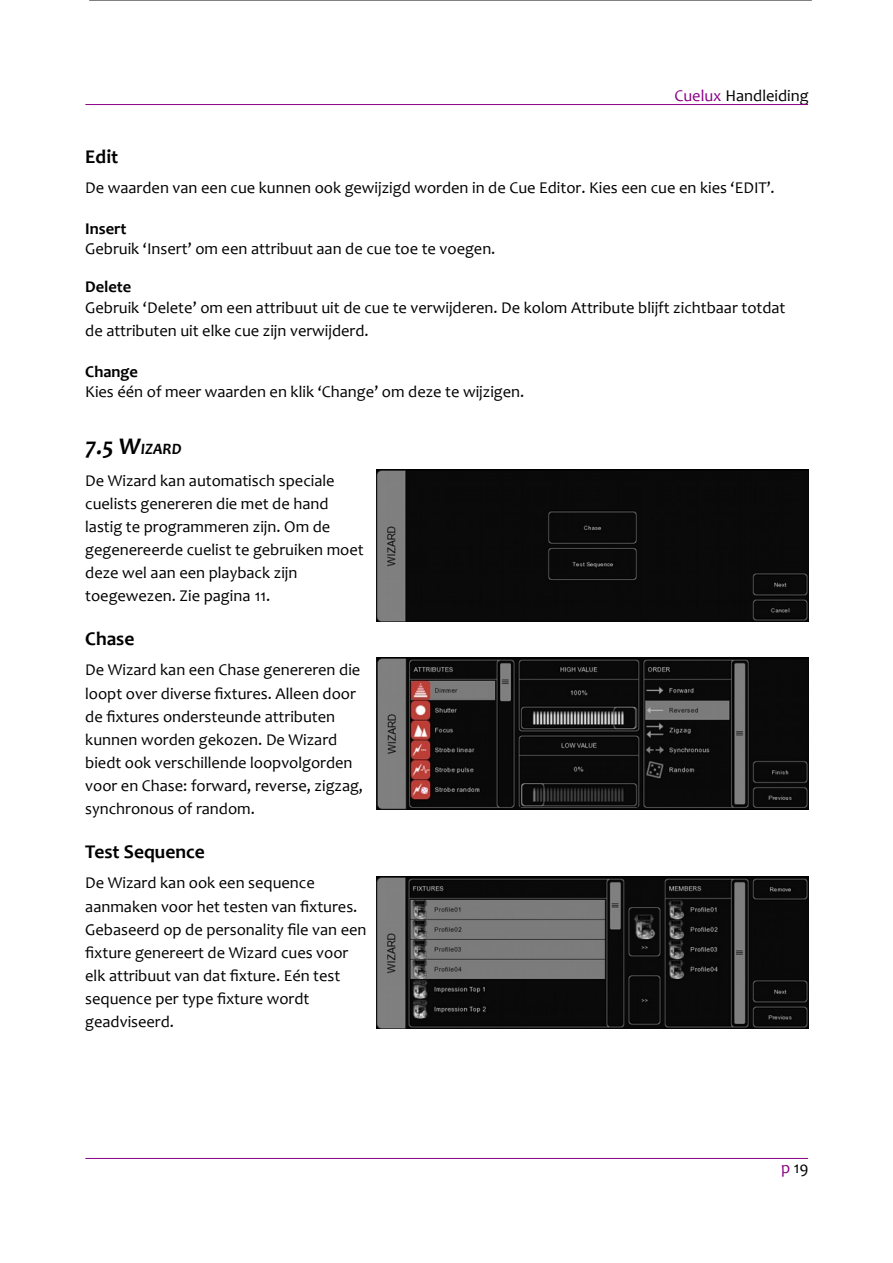
<style>
.page{position:relative;width:893px;height:1263px;background:#fff}
.page>*{position:absolute;margin:0;border:0;box-sizing:border-box;transform-origin:0 0}
.t1{font:700 19.5px "Candara";color:#000}
.t2{font:16.5px/23.1px "Candara";color:#000}
.t3{font:700 16.5px "Candara";color:#000}
.t4{font:italic 700 15.9px "Candara";color:#000}
.s1{color:#8a0085}
.s2{font-size:24px}
</style>
<div class="page">
<img style="left:376px;top:657px;width:432px;height:152px">
<img style="left:376px;top:876px;width:432px;height:152px">
<div style="left:376px;top:470px;width:432px;height:151px;background:#0a0a0a"></div>
<hr style="left:89px;top:0;width:722px;height:1px;background:#000">
<hr style="left:85px;top:104px;width:723px;height:1px;background:#8a0085">
<hr style="left:85px;top:1158px;width:723px;height:1px;background:#8a0085">
<p class="t2" style="left:674px;top:84px;width:136px"><span class="s1">Cuelux</span> Handleiding</p>
<p class="t1" style="left:85px;top:144px;width:34px">Edit</p>
<p class="t2" style="left:85px;top:176px;width:691px">De waarden van een cue kunnen ook gewijzigd worden in de Cue Editor. Kies een cue en kies ‘EDIT’.</p>
<p class="t3" style="left:85px;top:218px;width:43px">Insert</p>
<p class="t2" style="left:85px;top:237px;width:411px">Gebruik ‘Insert’ om een attribuut aan de cue toe te voegen.</p>
<p class="t3" style="left:85px;top:277px;width:48px">Delete</p>
<p class="t2" style="left:85px;top:295px;width:701px">Gebruik ‘Delete’ om een attribuut uit de cue te verwijderen. De kolom Attribute blijft zichtbaar totdat de attributen uit elke cue zijn verwijderd.</p>
<p class="t3" style="left:85px;top:361px;width:54px">Change</p>
<p class="t2" style="left:85px;top:380px;width:440px">Kies één of meer waarden en klik ‘Change’ om deze te wijzigen.</p>
<p class="t4" style="left:85px;top:439px;width:98px"><span class="s2">7.5 W</span>IZARD</p>
<p class="t2" style="left:85px;top:468px;width:280px">De Wizard kan automatisch speciale cuelists genereren die met de hand lastig te programmeren zijn. Om de gegenereerde cuelist te gebruiken moet deze wel aan een playback zijn toegewezen. Zie pagina 11.</p>
<p class="t1" style="left:85px;top:627px;width:51px">Chase</p>
<p class="t2" style="left:85px;top:658px;width:279px">De Wizard kan een Chase genereren die loopt over diverse fxtures. Alleen door de fxtures ondersteunde attributen kunnen worden gekozen. De Wizard biedt ook verschillende loopvolgorden voor en Chase: forward, reverse, zigzag, synchronous of random.</p>
<p class="t1" style="left:85px;top:840px;width:121px">Test Sequence</p>
<p class="t2" style="left:85px;top:871px;width:283px">De Wizard kan ook een sequence aanmaken voor het testen van fxtures.<br>Gebaseerd op de personality fle van een fxture genereert de Wizard cues voor elk attribuut van dat fxture. Eén test sequence per type fxture wordt geadviseerd.</p>
<p class="t2" style="left:781px;top:1156px;width:29px"><span class="s1">p</span> 19</p>
</div>
